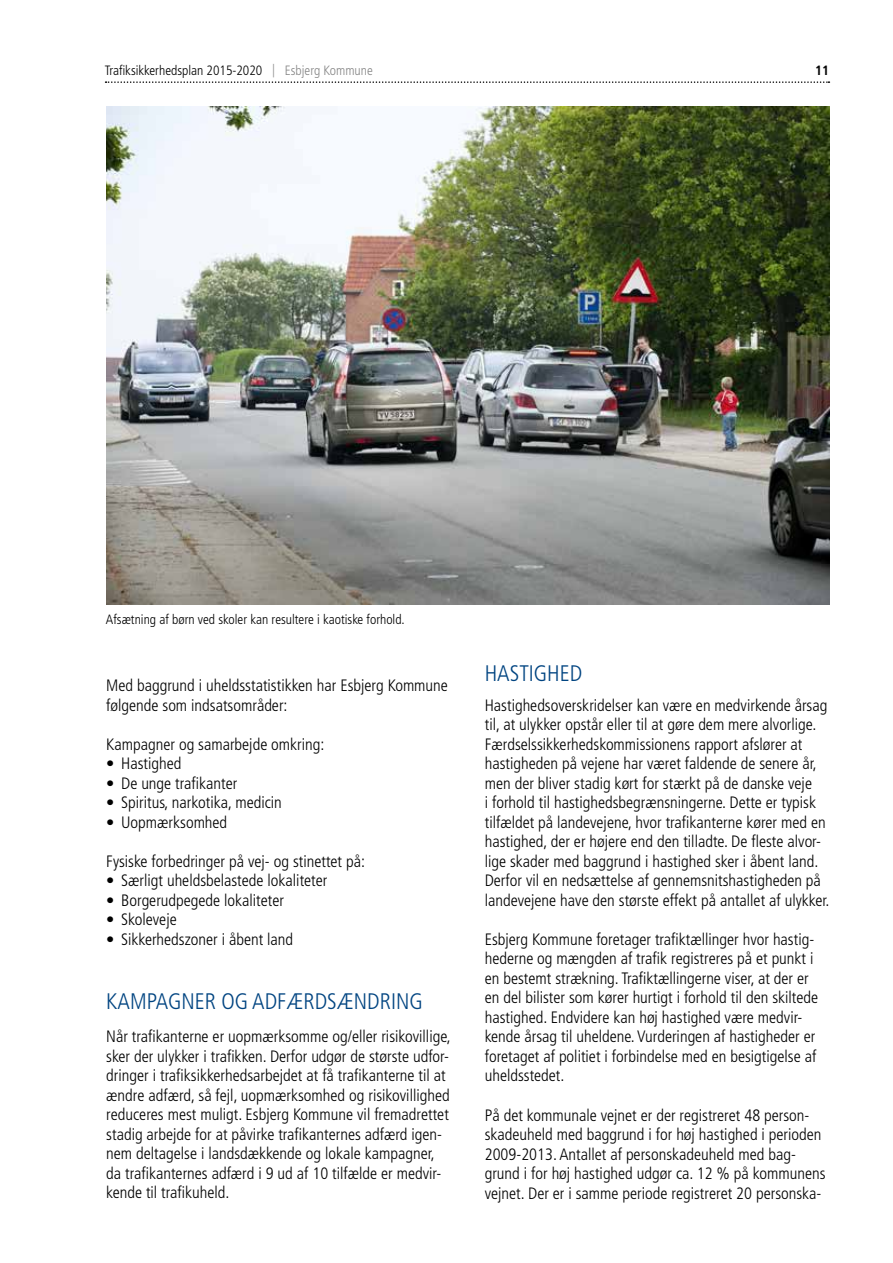
<style>
.page{position:relative;width:893px;height:1263px;background:#fff}
.page>*{position:absolute;margin:0;border:0;box-sizing:border-box;transform-origin:0 0}
.t1{font:300 condensed 22.5px "Frutiger";color:#004481}
.t2{font:300 condensed 16.5px/19.5px "Frutiger";color:#000}
.t3{font:300 condensed 13.5px "Frutiger";color:#000}
.t4{font:700 condensed 13.5px "Frutiger";color:#000}
.s1{color:#878787}
</style>
<div class="page">
<svg style="left:106px;top:81px;width:723px;height:2px"></svg>
<img style="left:106px;top:106px;width:723px;height:499px">
<p class="t3" style="left:105px;top:63px;width:270px">Trafiksikkerhedsplan 2015-2020 <span class="s1">| Esbjerg Kommune</span></p>
<p class="t4" style="left:815px;top:63px;width:16px">11</p>
<p class="t3" style="left:106px;top:611px;width:300px">Afsætning af børn ved skoler kan resultere i kaotiske forhold.</p>
<p class="t2" style="left:106px;top:676px;width:343px">Med baggrund i uheldsstatistikken har Esbjerg Kommune følgende som indsatsområder:</p>
<p class="t2" style="left:106px;top:735px;width:220px">Kampagner og samarbejde omkring:</p>
<p class="t2" style="left:106px;top:754px;width:77px">• Hastighed</p>
<p class="t2" style="left:106px;top:774px;width:132px">• De unge trafikanter</p>
<p class="t2" style="left:106px;top:793px;width:177px">• Spiritus, narkotika, medicin</p>
<p class="t2" style="left:106px;top:813px;width:122px">• Uopmærksomhed</p>
<p class="t2" style="left:106px;top:852px;width:260px">Fysiske forbedringer på vej- og stinettet på:</p>
<p class="t2" style="left:106px;top:871px;width:223px">• Særligt uheldsbelastede lokaliteter</p>
<p class="t2" style="left:106px;top:891px;width:179px">• Borgerudpegede lokaliteter</p>
<p class="t2" style="left:106px;top:910px;width:72px">• Skoleveje</p>
<p class="t2" style="left:106px;top:930px;width:188px">• Sikkerhedszoner i åbent land</p>
<h1 class="t1" style="left:106px;top:989px;width:318px">KAMPAGNER OG ADFÆRDSÆNDRING</h1>
<p class="t2" style="left:106px;top:1027px;width:346px">Når trafikanterne er uopmærksomme og/eller risikovillige, sker der ulykker i trafikken. Derfor udgør de største udfor&shy;dringer i trafiksikkerhedsarbejdet at få trafikanterne til at ændre adfærd, så fejl, uopmærksomhed og risikovillighed reduceres mest muligt. Esbjerg Kommune vil fremadrettet stadig arbejde for at påvirke trafikanternes adfærd igen&shy;nem deltagelse i landsdækkende og lokale kampagner, da trafikanternes adfærd i 9 ud af 10 tilfælde er medvir&shy;kende til trafikuheld.</p>
<h1 class="t1" style="left:485px;top:661px;width:99px">HASTIGHED</h1>
<p class="t2" style="left:485px;top:696px;width:346px">Hastighedsoverskridelser kan være en medvirkende årsag til, at ulykker opstår eller til at gøre dem mere alvorlige.<br>Færdselssikkerhedskommissionens rapport afslører at hastigheden på vejene har været faldende de senere år, men der bliver stadig kørt for stærkt på de danske veje<br>i forhold til hastighedsbegrænsningerne. Dette er typisk tilfældet på landevejene, hvor trafikanterne kører med en hastighed, der er højere end den tilladte. De fleste alvor&shy;lige skader med baggrund i hastighed sker i åbent land.<br>Derfor vil en nedsættelse af gennemsnitshastigheden på landevejene have den største effekt på antallet af ulykker.</p>
<p class="t2" style="left:485px;top:930px;width:335px">Esbjerg Kommune foretager trafiktællinger hvor hastig&shy;hederne og mængden af trafik registreres på et punkt i en bestemt strækning. Trafiktællingerne viser, at der er en del bilister som kører hurtigt i forhold til den skiltede hastighed. Endvidere kan høj hastighed være medvir&shy;kende årsag til uheldene. Vurderingen af hastigheder er foretaget af politiet i forbindelse med en besigtigelse af uheldsstedet.</p>
<p class="t2" style="left:485px;top:1105px;width:342px">På det kommunale vejnet er der registreret 48 person&shy;skadeuheld med baggrund i for høj hastighed i perioden 2009-2013. Antallet af personskadeuheld med bag&shy;grund i for høj hastighed udgør ca. 12 % på kommunens vejnet. Der er i samme periode registreret 20 personska-</p>
</div>
